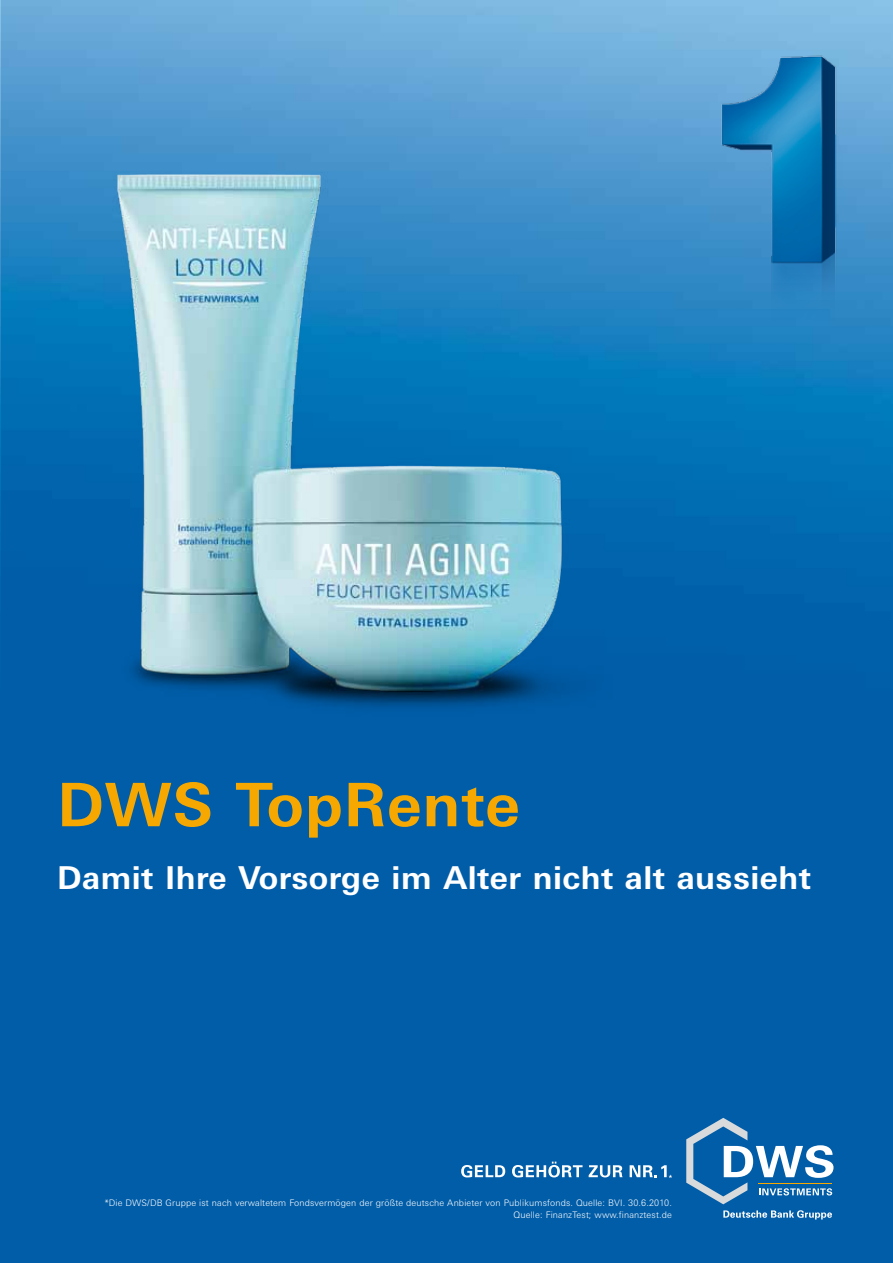
<style>
.page{position:relative;width:893px;height:1263px;background:#fff}
.page>*{position:absolute;margin:0;border:0;box-sizing:border-box;transform-origin:0 0}
.t1{font:700 60px "Deu Ba Univers";letter-spacing:.015em;color:#f7a800}
.t2{font:700 31.5px "Deu Ba Univers";letter-spacing:.015em;color:#fff}
.t3{font:300 9px/12.8px "Deu Ba Univers";letter-spacing:.015em;color:#fff;text-align:right}
</style>
<div class="page">
<img style="left:0;top:0;width:2px;height:1263px">
<img style="left:2px;top:0;width:891px;height:1263px">
<img style="left:2px;top:96px;width:651px;height:712px">
<img style="left:713px;top:9px;width:131px;height:459px">
<svg style="left:686px;top:1118px;width:147px;height:86px;background:#4184ba"></svg>
<svg style="left:461px;top:1165px;width:44px;height:12px"></svg>
<svg style="left:512px;top:1161px;width:71px;height:16px"></svg>
<svg style="left:589px;top:1165px;width:34px;height:12px"></svg>
<svg style="left:630px;top:1165px;width:42px;height:13px"></svg>
<svg style="left:723px;top:1210px;width:109px;height:9px"></svg>
<h1 class="t1" style="left:57px;top:769px;width:464px">DWS TopRente</h1>
<h2 class="t2" style="left:57px;top:859px;width:755px">Damit Ihre Vorsorge im Alter nicht alt aussieht</h2>
<p class="t3" style="left:105px;top:1196px;width:569px">*Die DWS/DB Gruppe ist nach verwaltetem Fondsvermögen der größte deutsche Anbieter von Publikumsfonds. Quelle: BVI. 30.6.2010.<br>Quelle: FinanzTest; www.finanztest.de</p>
</div>
